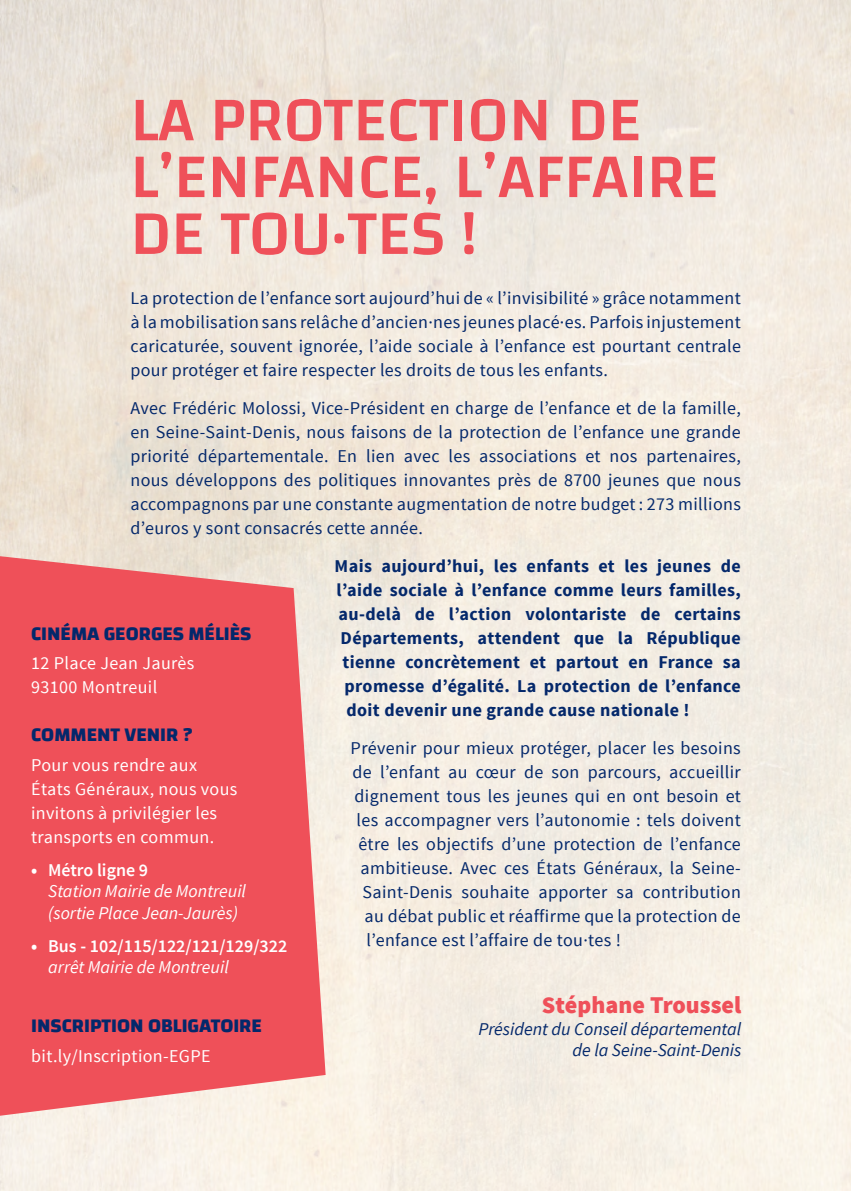
<style>
.page{position:relative;width:851px;height:1191px;background:#fff}
.page>*{position:absolute;margin:0;border:0;box-sizing:border-box;transform-origin:0 0}
.t1{font:500 64.6px/56.8px "Changa";color:#ef5059}
.t2{font:900 24px "Source Sans Pro";color:#ef5059}
.t3{font:700 20px "Changa";color:#04286b}
.t4{font:18px/24px "Source Sans Pro";letter-spacing:.02em;color:#04286b;text-align:justify}
.t5{font:700 18px "Source Sans Pro";letter-spacing:.02em;color:#04286b}
.t6{font:18px/24px "Source Sans Pro";letter-spacing:.02em;color:#fff}
.t7{font:italic 18px/21.6px "Source Sans Pro";color:#fff}
.t8{font:italic 18px/21.6px "Source Sans Pro";color:#04286b;text-align:right}
.t9{font:600 18px/21.6px "Source Sans Pro";color:#fff}
.s1{font-weight:700;font-style:normal}
.s2{font-weight:600;font-style:normal}
.s3{font-weight:700}
.s4{font-weight:400;font-style:italic}
</style>
<div class="page">
<svg style="left:0;top:556px;width:325px;height:559px;background:#ef5f66"></svg>
<h1 class="t1" style="left:130px;top:90px;width:589px">LA PROTECTION DE<br>L’ENFANCE, L’AFFAIRE<br>DE TOU·TES !</h1>
<p class="t4" style="left:130px;top:286px;width:612px">La protection de l’enfance sort aujourd’hui de « l’invisibilité » grâce notamment à la mobilisation sans relâche d’ancien·nes jeunes placé·es. Parfois injustement caricaturée, souvent ignorée, l’aide sociale à l’enfance est pourtant centrale pour protéger et faire respecter les droits de tous les enfants.</p>
<p class="t4" style="left:130px;top:396px;width:612px">Avec Frédéric Molossi, Vice-Président en charge de l’enfance et de la famille, en Seine-Saint-Denis, nous faisons de la protection de l’enfance une grande priorité départementale. En lien avec les associations et nos partenaires, nous développons des politiques innovantes près de 8700 jeunes que nous accompagnons par une constante augmentation de notre budget: 273 millions d’euros y sont consacrés cette année.</p>
<p class="t5" style="left:334px;top:554px;width:407px">Mais aujourd’hui, les enfants et les jeunes de</p>
<p class="t5" style="left:336px;top:578px;width:406px">l’aide sociale à l’enfance comme leurs familles,</p>
<p class="t5" style="left:338px;top:602px;width:404px">au-delà de l’action volontariste de certains</p>
<p class="t5" style="left:340px;top:626px;width:401px">Départements, attendent que la République</p>
<p class="t5" style="left:342px;top:650px;width:399px">tienne concrètement et partout en France sa</p>
<p class="t5" style="left:344px;top:674px;width:398px">promesse d’égalité. La protection de l’enfance</p>
<p class="t5" style="left:346px;top:698px;width:344px">doit devenir une grande cause nationale !</p>
<p class="t4" style="left:350px;top:736px;width:391px">Prévenir pour mieux protéger, placer les besoins</p>
<p class="t4" style="left:352px;top:760px;width:389px">de l’enfant au cœur de son parcours, accueillir</p>
<p class="t4" style="left:354px;top:784px;width:388px">dignement tous les jeunes qui en ont besoin et</p>
<p class="t4" style="left:356px;top:808px;width:385px">les accompagner vers l’autonomie : tels doivent</p>
<p class="t4" style="left:358px;top:832px;width:384px">être les objectifs d’une protection de l’enfance</p>
<p class="t4" style="left:360px;top:856px;width:381px">ambitieuse. Avec ces États Généraux, la Seine-</p>
<p class="t4" style="left:362px;top:880px;width:380px">Saint-Denis souhaite apporter sa contribution</p>
<p class="t4" style="left:364px;top:904px;width:378px">au débat public et réaffirme que la protection de</p>
<p class="t4" style="left:366px;top:928px;width:256px">l’enfance est l’affaire de tou·tes !</p>
<p class="t3" style="left:31px;top:621px;width:222px">CINÉMA GEORGES MÉLIÈS</p>
<p class="t6" style="left:31px;top:651px;width:165px">12 Place Jean Jaurès<br>93100 Montreuil</p>
<p class="t3" style="left:31px;top:722px;width:163px">COMMENT VENIR ?</p>
<p class="t6" style="left:31px;top:753px;width:208px">Pour vous rendre aux<br>États Généraux, nous vous invitons à privilégier les transports en commun.</p>
<p class="t7" style="left:48px;top:858px;width:199px;text-indent:-17px"><span class="s1">•</span> <span class="s2">Métro ligne 9<br></span>Station Mairie de Montreuil (sortie Place Jean-Jaurès)</p>
<p class="t9" style="left:48px;top:935px;width:240px;text-indent:-17px"><span class="s3">•</span> Bus - 102/115/122/121/129/322 <span class="s4">arrêt Mairie de Montreuil</span></p>
<p class="t3" style="left:31px;top:1013px;width:232px">INSCRIPTION OBLIGATOIRE</p>
<p class="t6" style="left:31px;top:1044px;width:181px">bit.ly/Inscription-EGPE</p>
<h2 class="t2" style="left:542px;top:989px;width:201px">Stéphane Troussel</h2>
<p class="t8" style="left:478px;top:1017px;width:264px">Président du Conseil départemental de la Seine-Saint-Denis</p>
</div>
